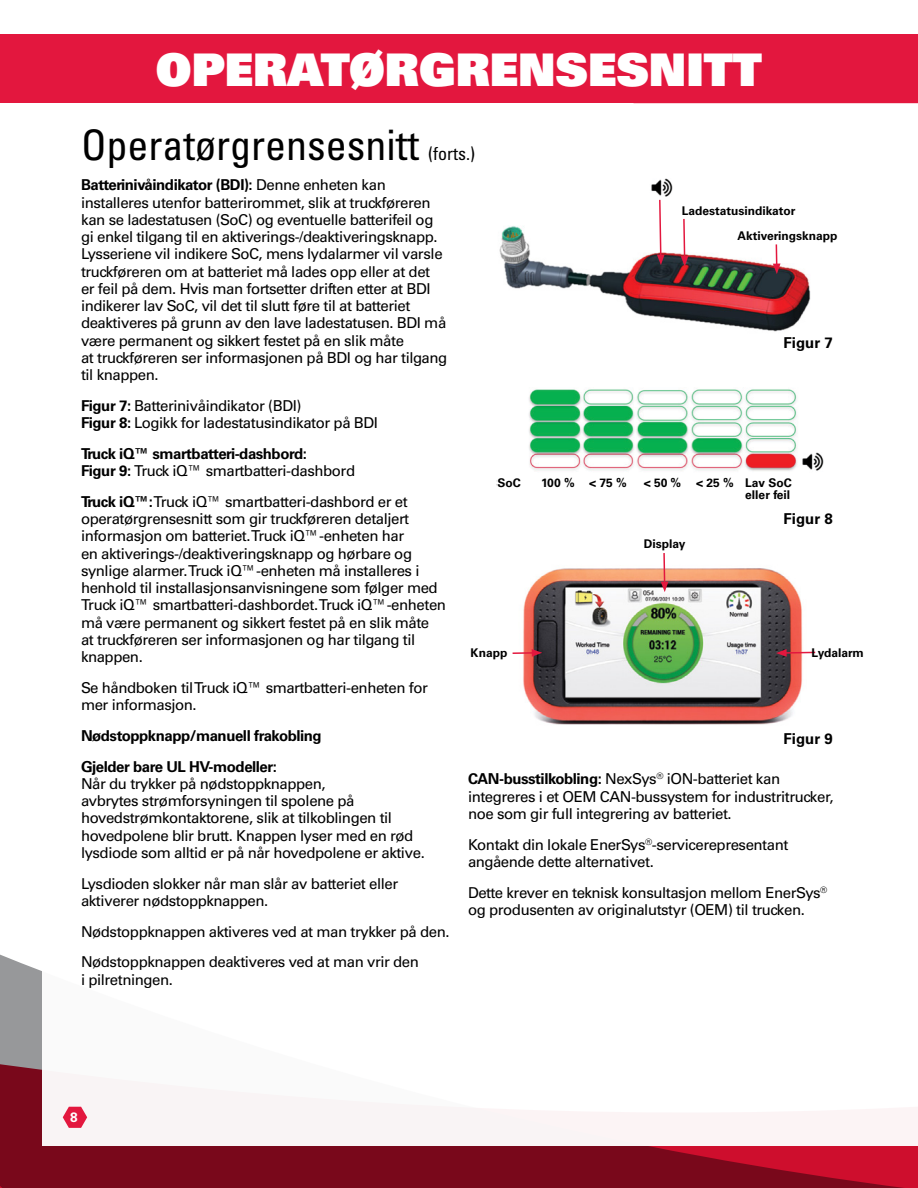
<style>
.page{position:relative;width:918px;height:1188px;background:#fff}
.page>*{position:absolute;margin:0;border:0;box-sizing:border-box;transform-origin:0 0}
.t1{font:45px "Univers LT Std X Black";color:#fff}
.Labels{font:condensed 42px "Univers LT Std";color:#000}
.Labels-2{font:condensed 18px "Univers LT Std";color:#000}
.Labels-3{font:15px/17.2px "Univers LT Std";letter-spacing:-.03em;color:#000}
.Labels-4{font:700 15px "Univers LT Std";letter-spacing:-.03em;color:#000}
.t2{font:700 13.5px "Univers LT Std";color:#fff}
.Labels-5{font:700 12px/12px "Univers LT Std";color:#000}
.s1{font-weight:700}
</style>
<div class="page">
<svg style="left:0;top:954px;width:918px;height:234px;background:#88182b"></svg>
<div style="left:42px;top:857px;width:876px;height:289px;background:#fff"></div>
<div style="left:0;top:35px;width:918px;height:68px;background:#e3173e"></div>
<img style="left:496px;top:389px;width:328px;height:97px">
<div style="left:497px;top:476px;width:313px;height:24px;background:#fff"></div>
<img style="left:512px;top:568px;width:291px;height:157px">
<img style="left:499px;top:226px;width:312px;height:106px">
<svg style="left:776px;top:649px;width:40px;height:8px"></svg>
<hr style="left:513px;top:652px;width:21px;height:2px;background:#e3173e">
<svg style="left:532px;top:649px;width:10px;height:8px"></svg>
<svg style="left:661px;top:553px;width:7px;height:39px"></svg>
<img style="left:651px;top:178px;width:22px;height:19px">
<svg style="left:657px;top:199px;width:8px;height:66px"></svg>
<svg style="left:681px;top:218px;width:7px;height:49px"></svg>
<svg style="left:773px;top:244px;width:8px;height:30px"></svg>
<svg style="left:63px;top:1107px;width:24px;height:21px"></svg>
<p class="t1" style="left:156px;top:40px;width:608px">OPERATØRGRENSESNITT</p>
<p class="Labels" style="left:81px;top:118px;width:340px">Operatørgrensesnitt</p>
<p class="Labels-2" style="left:428px;top:142px;width:48px">(forts.)</p>
<p class="Labels-3" style="left:81px;top:177px;width:368px"><span class="s1">Batterinivåindikator (BDI):</span> Denne enheten kan installeres utenfor batterirommet, slik at truckføreren kan se ladestatusen (SoC) og eventuelle batterifeil og gi enkel tilgang til en aktiverings-/deaktiveringsknapp.<br>Lysseriene vil indikere SoC, mens lydalarmer vil varsle truckføreren om at batteriet må lades opp eller at det er feil på dem. Hvis man fortsetter driften etter at BDI indikerer lav SoC, vil det til slutt føre til at batteriet deaktiveres på grunn av den lave ladestatusen. BDI må være permanent og sikkert festet på en slik måte<br>at truckføreren ser informasjonen på BDI og har tilgang til knappen.</p>
<p class="Labels-3" style="left:81px;top:397px;width:222px"><span class="s1">Figur 7:</span> Batterinivåindikator (BDI)</p>
<p class="Labels-3" style="left:81px;top:414px;width:299px"><span class="s1">Figur 8:</span> Logikk for ladestatusindikator på BDI</p>
<p class="Labels-4" style="left:81px;top:445px;width:228px">Truck iQ™ smartbatteri-dashbord:</p>
<p class="Labels-3" style="left:81px;top:462px;width:276px"><span class="s1">Figur 9:</span> Truck iQ™ smartbatteri-dashbord</p>
<p class="Labels-3" style="left:81px;top:493px;width:367px"><span class="s1">Truck iQ™:</span> Truck iQ™ smartbatteri-dashbord er et operatørgrensesnitt som gir truckføreren detaljert informasjon om batteriet. Truck iQ™-enheten har<br>en aktiverings-/deaktiveringsknapp og hørbare og synlige alarmer. Truck iQ™-enheten må installeres i henhold til installasjonsanvisningene som følger med Truck iQ™ smartbatteri-dashbordet. Truck iQ™-enheten må være permanent og sikkert festet på en slik måte<br>at truckføreren ser informasjonen og har tilgang til knappen.</p>
<p class="Labels-3" style="left:81px;top:679px;width:348px">Se håndboken til Truck iQ™ smartbatteri-enheten for mer informasjon.</p>
<p class="Labels-4" style="left:81px;top:727px;width:242px">Nødstoppknapp/manuell frakobling</p>
<p class="Labels-4" style="left:81px;top:758px;width:198px">Gjelder bare UL HV-modeller:</p>
<p class="Labels-3" style="left:81px;top:775px;width:345px">Når du trykker på nødstoppknappen,<br>avbrytes strømforsyningen til spolene på hovedstrømkontaktorene, slik at tilkoblingen til hovedpolene blir brutt. Knappen lyser med en rød lysdiode som alltid er på når hovedpolene er aktive.</p>
<p class="Labels-3" style="left:81px;top:875px;width:319px">Lysdioden slokker når man slår av batteriet eller aktiverer nødstoppknappen.</p>
<p class="Labels-3" style="left:81px;top:923px;width:370px">Nødstoppknappen aktiveres ved at man trykker på den.</p>
<p class="Labels-3" style="left:81px;top:954px;width:340px">Nødstoppknappen deaktiveres ved at man vrir den i pilretningen.</p>
<p class="Labels-5" style="left:682px;top:205px;width:115px">Ladestatusindikator</p>
<p class="Labels-5" style="left:737px;top:230px;width:101px">Aktiveringsknapp</p>
<p class="Labels-4" style="left:784px;top:333px;width:51px">Figur 7</p>
<p class="Labels-5" style="left:541px;top:476px;width:35px">100 %</p>
<p class="Labels-5" style="left:589px;top:476px;width:39px">&lt; 75 %</p>
<p class="Labels-5" style="left:644px;top:476px;width:39px">&lt; 50 %</p>
<p class="Labels-5" style="left:696px;top:476px;width:39px">&lt; 25 %</p>
<p class="Labels-5" style="left:497px;top:476px;width:25px">SoC</p>
<p class="Labels-5" style="left:745px;top:476px;width:48px">Lav SoC eller feil</p>
<p class="Labels-4" style="left:784px;top:510px;width:51px">Figur 8</p>
<p class="Labels-5" style="left:644px;top:538px;width:43px">Display</p>
<p class="Labels-5" style="left:471px;top:647px;width:38px">Knapp</p>
<p class="Labels-5" style="left:812px;top:647px;width:54px">Lydalarm</p>
<p class="Labels-4" style="left:784px;top:729px;width:51px">Figur 9</p>
<p class="Labels-3" style="left:468px;top:771px;width:367px"><span class="s1">CAN-busstilkobling:</span> NexSys<sup>®</sup> iON-batteriet kan integreres i et OEM CAN-bussystem for industritrucker, noe som gir full integrering av batteriet.</p>
<p class="Labels-3" style="left:468px;top:836px;width:322px">Kontakt din lokale EnerSys<sup>®</sup>-servicerepresentant angående dette alternativet.</p>
<p class="Labels-3" style="left:468px;top:884px;width:361px">Dette krever en teknisk konsultasjon mellom EnerSys<sup>® </sup>og produsenten av originalutstyr (OEM) til trucken.</p>
<p class="t2" style="left:70px;top:1110px;width:9px">8</p>
</div>
